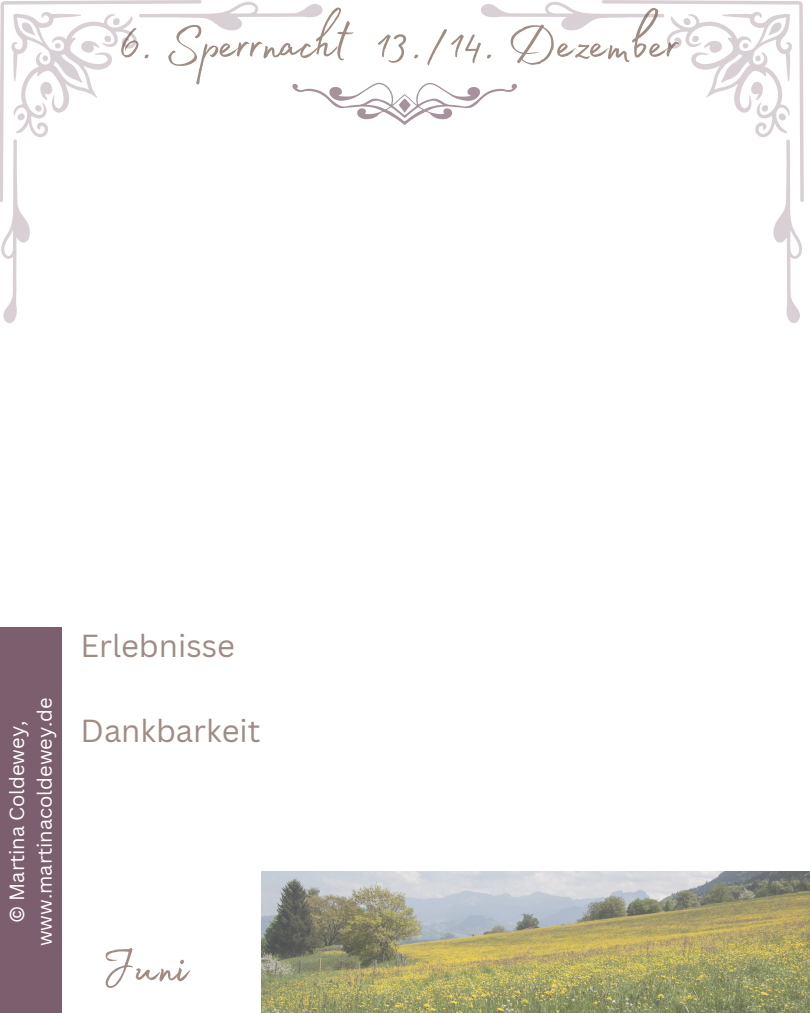
<style>
.page{position:relative;width:810px;height:1013px;background:#fff}
.page>*{position:absolute;margin:0;border:0;box-sizing:border-box;transform-origin:0 0}
.t1{font:66px "Madelyn Fill";color:#9f8d84}
.t2{font:31px "Canva Sans";color:#9f8d84}
.t3{font:20px/27.7px "Canva Sans";color:#fff;text-align:center}
</style>
<div class="page">
<img style="left:262px;top:871px;width:548px;height:141px">
<div style="left:0;top:627px;width:62px;height:385px;background:#7c5f6e"></div>
<svg style="left:323px;top:83px;width:158px;height:42px"></svg>
<svg style="left:481px;top:0;width:323px;height:323px"></svg>
<svg style="left:0;top:0;width:323px;height:323px"></svg>
<p class="t1" style="left:118px;top:-6px;width:563px">6. Sperrnacht 13./14. Dezember</p>
<h1 class="t3" style="left:3px;top:946px;width:251px;rotate:-90deg">© Martina Coldewey, www.martinacoldewey.de</h1>
<h1 class="t2" style="left:81px;top:623px;width:156px">Erlebnisse</h1>
<p class="t2" style="left:81px;top:709px;width:181px">Dankbarkeit</p>
<p class="t1" style="left:100px;top:916px;width:90px">Juni</p>
</div>
